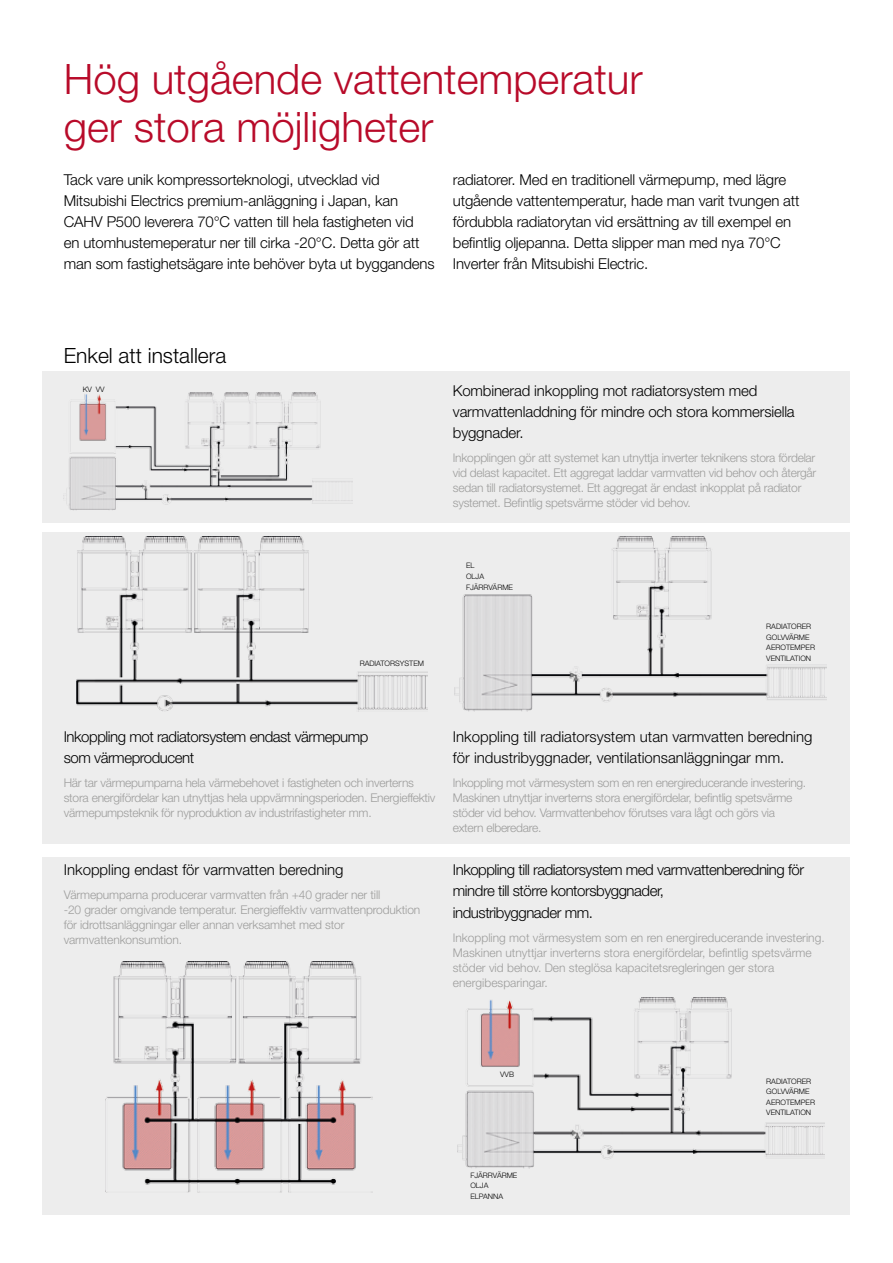
<style>
.page{position:relative;width:893px;height:1263px;background:#fff}
.page>*{position:absolute;margin:0;border:0;box-sizing:border-box;transform-origin:0 0}
.t1{font:300 42px/48px "Helvetica Neue LT Std";color:#b80a29}
.t2{font:300 21px "Helvetica Neue LT Std";color:#000}
.t3{font:300 15px/21px "Helvetica Neue LT Std";letter-spacing:-.01em;color:#000}
.t4{font:300 15px/21px "Helvetica Neue LT Std";letter-spacing:-.03em;color:#000}
.t5{font:300 12px/15px "Helvetica Neue LT Std";letter-spacing:-.02em;color:#9d9d9c}
.t6{font:300 12px/15px "Helvetica Neue LT Std";color:#9d9d9c}
.t7{font:300 7.5px "Helvetica Neue LT Std";color:#000}
</style>
<div class="page">
<div style="left:43px;top:371px;width:807px;height:151px;background:#ededed"></div>
<div style="left:43px;top:532px;width:807px;height:311px;background:#ededed"></div>
<div style="left:43px;top:857px;width:807px;height:357px;background:#ededed"></div>
<img style="left:69px;top:392px;width:284px;height:118px">
<img style="left:77px;top:537px;width:350px;height:174px">
<img style="left:454px;top:537px;width:373px;height:174px">
<img style="left:106px;top:961px;width:266px;height:231px">
<img style="left:458px;top:997px;width:366px;height:172px">
<h1 class="t1" style="left:64px;top:54px;width:580px">Hög utgående vattentemperatur ger stora möjligheter</h1>
<p class="t3" style="left:64px;top:169px;width:372px">Tack vare unik kompressorteknologi, utvecklad vid Mitsubishi Electrics premium-anläggning i Japan, kan CAHV P500 leverera 70°C vatten till hela fastigheten vid<br>en utomhustemeperatur ner till cirka -20°C. Detta gör att man som fastighetsägare inte behöver byta ut byggandens</p>
<p class="t3" style="left:453px;top:169px;width:348px">radiatorer. Med en traditionell värmepump, med lägre utgående vattentemperatur, hade man varit tvungen att fördubbla radiatorytan vid ersättning av till exempel en befintlig oljepanna. Detta slipper man med nya 70°C Inverter från Mitsubishi Electric.</p>
<h2 class="t2" style="left:64px;top:342px;width:164px">Enkel att installera</h2>
<p class="t7" style="left:83px;top:385px;width:23px">KV VV</p>
<p class="t7" style="left:360px;top:659px;width:66px">RADIATORSYSTEM</p>
<p class="t3" style="left:453px;top:380px;width:343px">Kombinerad inkoppling mot radiatorsystem med varmvattenladdning för mindre och stora kommersiella byggnader.</p>
<p class="t5" style="left:453px;top:450px;width:365px">Inkopplingen gör att systemet kan utnyttja inverter teknikens stora fördelar vid delast kapacitet. Ett aggregat laddar varmvatten vid behov och återgår sedan till radiatorsystemet. Ett aggregat är endast inkopplat på radiator systemet. Befintlig spetsvärme stöder vid behov.</p>
<p class="t7" style="left:466px;top:560px;width:10px">EL</p>
<p class="t7" style="left:466px;top:582px;width:49px">FJÄRRVÄRME</p>
<p class="t7" style="left:466px;top:571px;width:20px">OLJA</p>
<p class="t7" style="left:766px;top:622px;width:46px">RADIATORER</p>
<p class="t7" style="left:766px;top:633px;width:45px">GOLVVÄRME</p>
<p class="t7" style="left:766px;top:643px;width:50px">AEROTEMPER</p>
<p class="t7" style="left:766px;top:654px;width:46px">VENTILATION</p>
<p class="t4" style="left:64px;top:726px;width:306px">Inkoppling mot radiatorsystem endast värmepump som värmeproducent</p>
<p class="t5" style="left:64px;top:775px;width:373px">Här tar värmepumparna hela värmebehovet i fastigheten och inverterns stora energifördelar kan utnyttjas hela uppvärmningsperioden. Energieffektiv värmepumpsteknik för nyproduktion av industrifastigheter mm.</p>
<p class="t3" style="left:64px;top:858px;width:281px">Inkoppling endast för varmvatten beredning</p>
<p class="t5" style="left:64px;top:887px;width:358px">Värmepumparna producerar varmvatten från +40 grader ner till<br>-20 grader omgivande temperatur. Energieffektiv varmvattenproduktion för idrottsanläggningar eller annan verksamhet med stor varmvattenkonsumtion.</p>
<p class="t3" style="left:453px;top:726px;width:361px">Inkoppling till radiatorsystem utan varmvatten beredning för industribyggnader, ventilationsanläggningar mm.</p>
<p class="t5" style="left:453px;top:775px;width:355px">Inkoppling mot värmesystem som en ren energireducerande investering.<br>Maskinen utnyttjar inverterns stora energifördelar, befintlig spetsvärme stöder vid behov. Varmvattenbehov förutses vara lågt och görs via extern elberedare.</p>
<p class="t4" style="left:453px;top:858px;width:353px">Inkoppling till radiatorsystem med varmvattenberedning för mindre till större kontorsbyggnader,</p>
<p class="t4" style="left:453px;top:902px;width:142px">industribyggnader mm.</p>
<p class="t6" style="left:453px;top:930px;width:373px">Inkoppling mot värmesystem som en ren energireducerande investering.<br>Maskinen utnyttjar inverterns stora energifördelar, befintlig spetsvärme stöder vid behov. Den steglösa kapacitetsregleringen ger stora energibesparingar.</p>
<p class="t7" style="left:500px;top:1070px;width:15px">VVB</p>
<p class="t7" style="left:470px;top:1170px;width:49px">FJÄRRVÄRME</p>
<p class="t7" style="left:470px;top:1181px;width:20px">OLJA</p>
<p class="t7" style="left:470px;top:1192px;width:34px">ELPANNA</p>
<p class="t7" style="left:766px;top:1076px;width:46px">RADIATORER</p>
<p class="t7" style="left:766px;top:1087px;width:45px">GOLVVÄRME</p>
<p class="t7" style="left:766px;top:1097px;width:50px">AEROTEMPER</p>
<p class="t7" style="left:766px;top:1108px;width:46px">VENTILATION</p>
</div>
